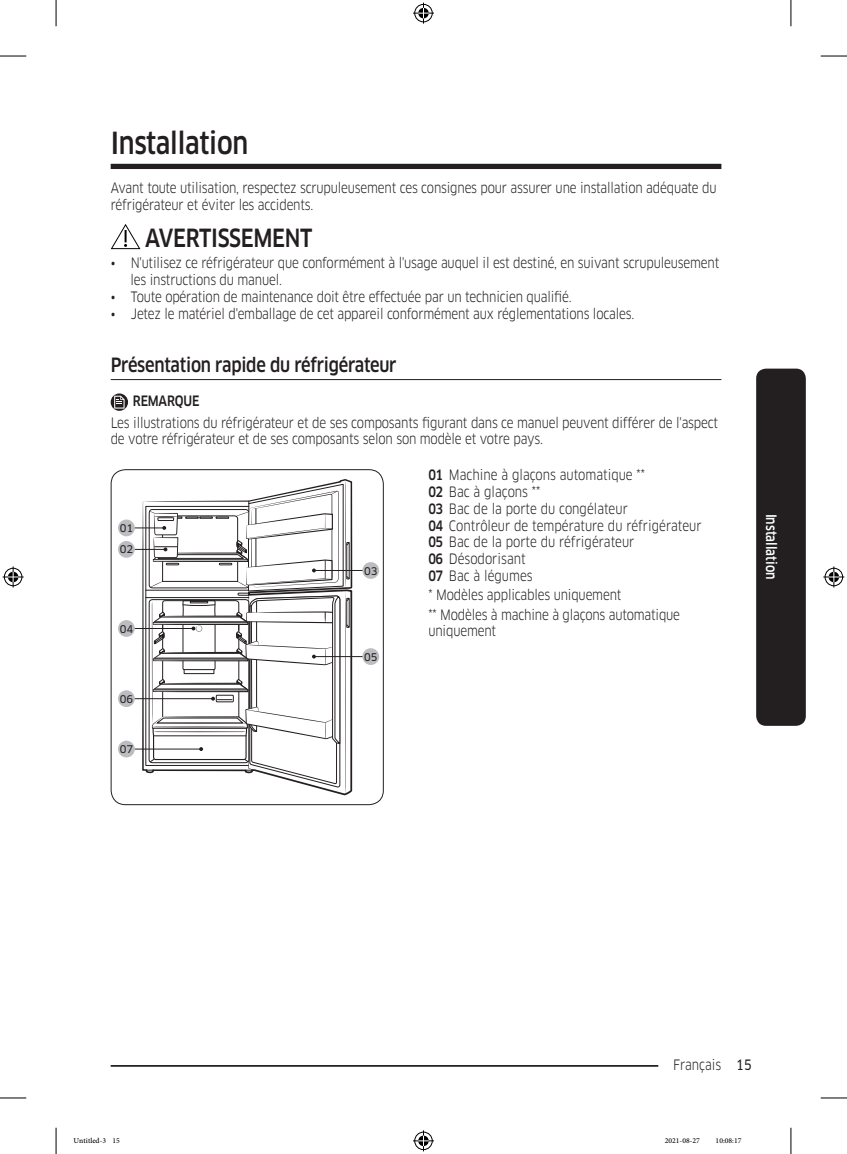
<style>
.page{position:relative;width:847px;height:1154px;background:#fff}
.page>*{position:absolute;margin:0;border:0;box-sizing:border-box;transform-origin:0 0}
.t1{font:500 29.75px "Samsung Clan Pro";letter-spacing:-.01em;color:#231f20;scale:.85 1}
.DL_DT_Icon__USPL{font:500 24.5px "Samsung Clan Pro";letter-spacing:-.015em;color:#231f20;scale:.85 1}
.t2{font:500 19.25px "Samsung Clan Pro";letter-spacing:-.015em;color:#231f20;scale:.85 1}
.t3{font:14px/16.8px "Samsung Clan Pro";letter-spacing:-.015em;color:#231f20;scale:.85 1}
.Sidebar{font:500 14px "Samsung Clan Pro";color:#fff;scale:.85 1}
.DL_DT_Icon{font:500 14px "Samsung Clan Pro";letter-spacing:-.015em;color:#231f20;scale:.85 1}
.t4{font:10.5px "Adobe Arabic";color:#000}
.image{font:10.33px "Samsung Clan Pro News";letter-spacing:-.015em;color:#231f20}
.s1{font-weight:500}
.s2{font-family:"Samsung Clan Pro News"}
</style>
<div class="page">
<hr style="left:111px;top:1065px;width:610px;height:2px;background:#231f20">
<div style="left:658px;top:1055px;width:78px;height:17px;background:#fff"></div>
<div style="left:111px;top:164px;width:610px;height:5px;background:#231f20"></div>
<hr style="left:111px;top:379px;width:610px;height:1px;background:#231f20">
<svg style="left:111px;top:224px;width:29px;height:25px"></svg>
<svg style="left:111px;top:393px;width:17px;height:18px"></svg>
<svg style="left:114px;top:396px;width:10px;height:13px"></svg>
<div style="left:118px;top:541px;width:17px;height:17px;background:#bcbdc0;border-radius:50%"></div>
<div style="left:118px;top:519px;width:17px;height:17px;background:#bcbdc0;border-radius:50%"></div>
<div style="left:118px;top:741px;width:17px;height:16px;background:#bcbdc0;border-radius:50%"></div>
<div style="left:118px;top:620px;width:17px;height:17px;background:#bcbdc0;border-radius:50%"></div>
<div style="left:118px;top:690px;width:17px;height:17px;background:#bcbdc0;border-radius:50%"></div>
<hr style="left:314px;top:570px;width:49px;height:1px;background:#231f20">
<div style="left:362px;top:562px;width:17px;height:17px;background:#bcbdc0;border-radius:50%"></div>
<hr style="left:314px;top:656px;width:49px;height:1px;background:#231f20">
<svg style="left:135px;top:480px;width:214px;height:316px"></svg>
<div style="left:362px;top:648px;width:17px;height:17px;background:#bcbdc0;border-radius:50%"></div>
<div style="left:111px;top:469px;width:272px;height:336px;border:1px solid #231f20;border-radius:14px"></div>
<div style="left:755px;top:369px;width:50px;height:357px;background:#231f20;border-radius:10px"></div>
<svg style="left:0;top:56px;width:26px;height:1px"></svg>
<svg style="left:820px;top:56px;width:26px;height:1px"></svg>
<svg style="left:0;top:1097px;width:26px;height:1px"></svg>
<svg style="left:820px;top:1097px;width:26px;height:1px"></svg>
<svg style="left:56px;top:0;width:1px;height:26px"></svg>
<svg style="left:56px;top:1128px;width:1px;height:26px"></svg>
<svg style="left:790px;top:0;width:1px;height:26px"></svg>
<svg style="left:790px;top:1128px;width:1px;height:26px"></svg>
<svg style="left:413px;top:3px;width:21px;height:21px"></svg>
<svg style="left:413px;top:1130px;width:21px;height:21px"></svg>
<svg style="left:3px;top:566px;width:21px;height:21px"></svg>
<svg style="left:823px;top:566px;width:21px;height:21px"></svg>
<h1 class="t1" style="left:111px;top:125px;width:163px">Installation</h1>
<p class="t3" style="left:111px;top:179px;width:714px">Avant toute utilisation, respectez scrupuleusement ces consignes pour assurer une installation adéquate du réfrigérateur et éviter les accidents.</p>
<p class="DL_DT_Icon__USPL" style="left:145px;top:223px;width:198px">AVERTISSEMENT</p>
<p class="t3" style="left:130px;top:255px;width:693px;text-indent:-20px">• N'utilisez ce réfrigérateur que conformément à l'usage auquel il est destiné, en suivant scrupuleusement les instructions du manuel.</p>
<p class="t3" style="left:111px;top:288px;width:543px">• Toute opération de maintenance doit être effectuée par un technicien qualifié.</p>
<p class="t3" style="left:111px;top:305px;width:617px">• Jetez le matériel d'emballage de cet appareil conformément aux réglementations locales.</p>
<h2 class="t2" style="left:111px;top:353px;width:338px">Présentation rapide du réfrigérateur</h2>
<p class="DL_DT_Icon" style="left:133px;top:392px;width:80px">REMARQUE</p>
<p class="t3" style="left:111px;top:414px;width:716px">Les illustrations du réfrigérateur et de ses composants figurant dans ce manuel peuvent différer de l'aspect de votre réfrigérateur et de ses composants selon son modèle et votre pays.</p>
<p class="image" style="left:120px;top:522px;width:15px">01</p>
<p class="image" style="left:120px;top:543px;width:15px">02</p>
<p class="image" style="left:120px;top:623px;width:15px">04</p>
<p class="image" style="left:120px;top:693px;width:15px">06</p>
<p class="image" style="left:120px;top:743px;width:15px">07</p>
<p class="image" style="left:364px;top:565px;width:15px">03</p>
<p class="image" style="left:364px;top:651px;width:15px">05</p>
<p class="t3" style="left:428px;top:467px;width:256px"><span class="s1">01</span> Machine à glaçons automatique **</p>
<p class="t3" style="left:428px;top:483px;width:133px"><span class="s1">02</span> Bac à glaçons **</p>
<p class="t3" style="left:428px;top:500px;width:236px"><span class="s1">03</span> Bac de la porte du congélateur</p>
<p class="t3" style="left:428px;top:517px;width:322px"><span class="s1">04</span> Contrôleur de température du réfrigérateur</p>
<p class="t3" style="left:428px;top:534px;width:244px"><span class="s1">05</span> Bac de la porte du réfrigérateur</p>
<p class="t3" style="left:428px;top:551px;width:116px"><span class="s1">06</span> Désodorisant</p>
<p class="t3" style="left:428px;top:567px;width:124px"><span class="s1">07</span> Bac à légumes</p>
<p class="t3" style="left:428px;top:587px;width:228px">* Modèles applicables uniquement</p>
<p class="t3" style="left:428px;top:606px;width:297px">** Modèles à machine à glaçons automatique uniquement</p>
<p class="Sidebar" style="left:779px;top:513px;width:79px;rotate:90deg">Installation</p>
<p class="t3" style="left:673px;top:1056px;width:94px">Français <span class="s2">15</span></p>
<p class="t4" style="left:74px;top:1133px;width:48px">Untitled-3 15</p>
<p class="t4" style="left:664px;top:1133px;width:37px">2021-08-27</p>
<p class="t4" style="left:715px;top:1133px;width:27px">10:08:17</p>
</div>
